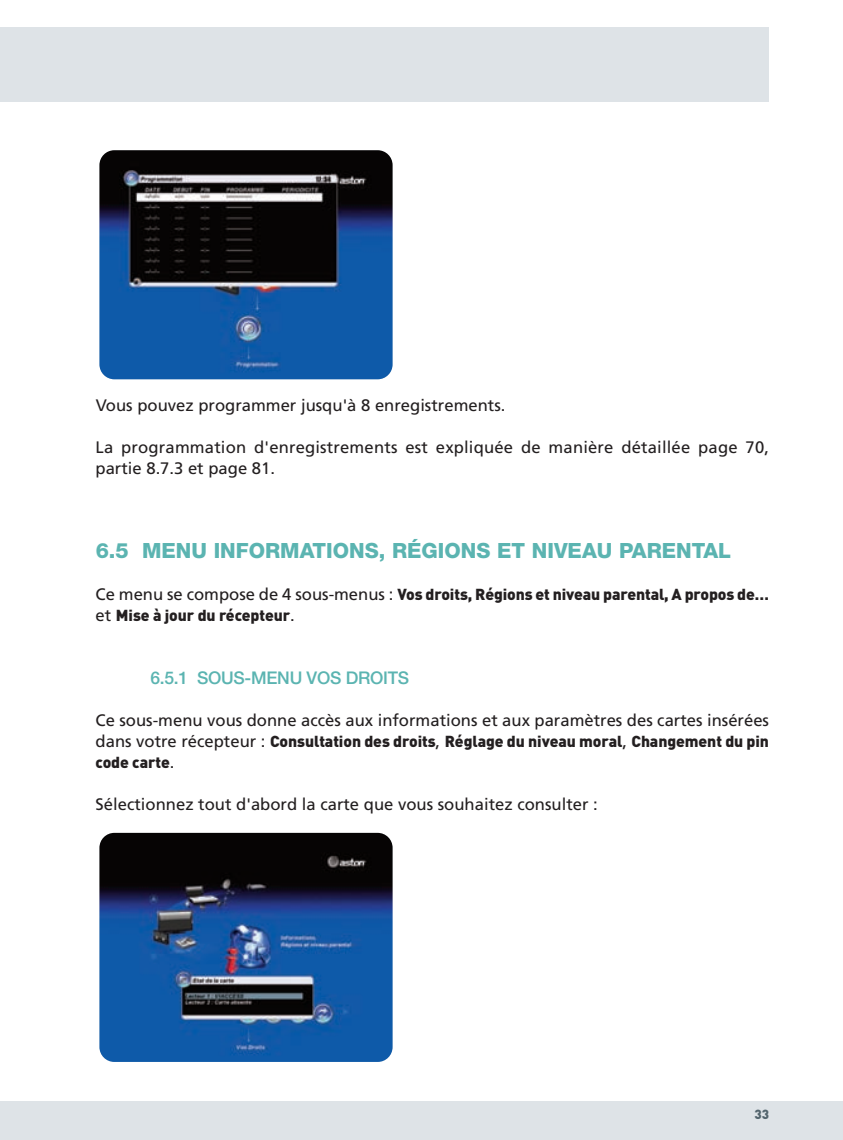
<style>
.page{position:relative;width:843px;height:1140px;background:#fff}
.page>*{position:absolute;margin:0;border:0;box-sizing:border-box;transform-origin:0 0}
.t1{font:800 21px "Helvetica Neue LT Std";color:#5bb4b1}
.t2{font:500 17.5px "Helvetica Neue";letter-spacing:-.015em;color:#5bb4b1}
.t3{font:16.62px/21px "Frutiger LT Std";color:#231f20}
.t4{font:900 15.75px/21px "DIN";letter-spacing:-.005em;color:#231f20}
.t5{font:900 13.12px "DIN";color:#53656e}
.s1{font-family:"Frutiger LT Std";font-weight:400;font-size:16.62px}
</style>
<div class="page">
<div style="left:0;top:27px;width:768px;height:75px;background:#dee3e7"></div>
<div style="left:0;top:1101px;width:842px;height:39px;background:#dee3e7"></div>
<img style="left:99px;top:150px;width:293px;height:229px">
<img style="left:99px;top:833px;width:293px;height:229px">
<p class="t3" style="left:96px;top:396px;width:411px">Vous pouvez programmer jusqu'à 8 enregistrements.</p>
<p class="t3" style="left:95px;top:438px;width:674px">La programmation d'enregistrements est expliquée de manière détaillée page 70, partie 8.7.3 et page 81.</p>
<p class="t1" style="left:96px;top:543px;width:636px">6.5 MENU INFORMATIONS, RÉGIONS ET NIVEAU PARENTAL</p>
<p class="t4" style="left:95px;top:584px;width:674px"><span class="s1">Ce menu se compose de 4 sous-menus :</span> Vos droits, Régions et niveau parental, A propos de… <span class="s1">et</span> Mise à jour du récepteur<span class="s1">.</span></p>
<p class="t2" style="left:150px;top:671px;width:260px">6.5.1 SOUS-MENU VOS DROITS</p>
<p class="t3" style="left:95px;top:711px;width:674px">Ce sous-menu vous donne accès aux informations et aux paramètres des cartes insérées</p>
<p class="t4" style="left:95px;top:731px;width:674px"><span class="s1">dans votre récepteur :</span> Consultation des droits<span class="s1">,</span> Réglage du niveau moral<span class="s1">,</span> Changement du pin code carte<span class="s1">.</span></p>
<p class="t3" style="left:96px;top:795px;width:503px">Sélectionnez tout d'abord la carte que vous souhaitez consulter :</p>
<p class="t5" style="left:754px;top:1107px;width:16px">33</p>
</div>
